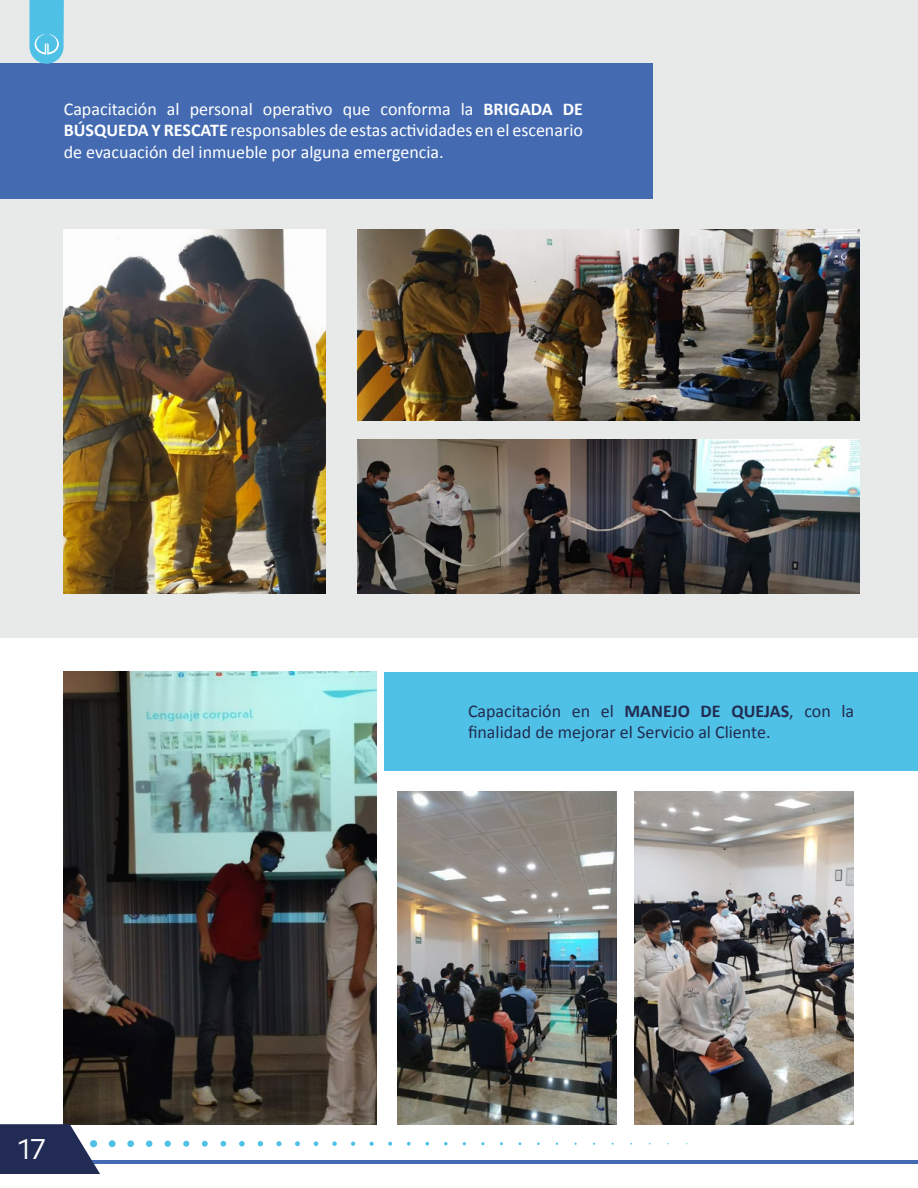
<style>
.page{position:relative;width:918px;height:1188px;background:#fff}
.page>*{position:absolute;margin:0;border:0;box-sizing:border-box;transform-origin:0 0}
.t1{font:28.5px "Mark Pro";color:#fff}
.t2{font:18px/21.6px "Calibri";color:#fff;text-align:justify}
.t3{font:18px/21.6px "Calibri";color:#212b51}
.s1{font-weight:700}
</style>
<div class="page">
<div style="left:385px;top:672px;width:533px;height:98px;background:#50c1e6"></div>
<div style="left:0;top:0;width:918px;height:638px;background:#e8e9e9"></div>
<div style="left:0;top:64px;width:652px;height:135px;background:#446bb2"></div>
<img style="left:64px;top:230px;width:262px;height:364px">
<img style="left:64px;top:672px;width:312px;height:452px">
<img style="left:398px;top:792px;width:219px;height:332px">
<img style="left:634px;top:792px;width:219px;height:332px">
<img style="left:358px;top:230px;width:501px;height:190px">
<img style="left:358px;top:440px;width:501px;height:154px">
<hr style="left:1px;top:1160px;width:917px;height:4px;background:#446bb2">
<div style="left:109px;top:1140px;width:7px;height:7px;background:#50c1e6;border-radius:50%"></div>
<div style="left:127px;top:1140px;width:7px;height:7px;background:#50c1e6;border-radius:50%"></div>
<div style="left:146px;top:1140px;width:6px;height:7px;background:#50c1e6;border-radius:50%"></div>
<svg style="left:165px;top:1141px;width:6px;height:6px"></svg>
<svg style="left:183px;top:1141px;width:6px;height:6px"></svg>
<svg style="left:202px;top:1141px;width:6px;height:6px"></svg>
<svg style="left:221px;top:1141px;width:5px;height:6px"></svg>
<svg style="left:239px;top:1141px;width:6px;height:5px"></svg>
<svg style="left:258px;top:1141px;width:5px;height:5px"></svg>
<svg style="left:276px;top:1141px;width:6px;height:5px"></svg>
<svg style="left:295px;top:1141px;width:5px;height:5px"></svg>
<svg style="left:314px;top:1141px;width:4px;height:5px"></svg>
<svg style="left:332px;top:1141px;width:5px;height:5px"></svg>
<svg style="left:351px;top:1142px;width:4px;height:4px"></svg>
<svg style="left:370px;top:1142px;width:4px;height:4px"></svg>
<svg style="left:388px;top:1142px;width:4px;height:4px"></svg>
<svg style="left:407px;top:1142px;width:4px;height:4px"></svg>
<svg style="left:425px;top:1142px;width:4px;height:4px"></svg>
<svg style="left:444px;top:1142px;width:4px;height:3px"></svg>
<svg style="left:0;top:1124px;width:100px;height:50px;background:#40486c"></svg>
<svg style="left:30px;top:0;width:34px;height:64px;background:#60c5e6"></svg>
<p class="t2" style="left:64px;top:97px;width:521px">Capacitación al personal operativo que conforma la <span class="s1">BRIGADA DE BÚSQUEDA Y RESCATE</span> responsables de estas actividades en el escenario de evacuación del inmueble por alguna emergencia.</p>
<h1 class="t1" style="left:18px;top:1128px;width:29px">17</h1>
<p class="t3" style="left:468px;top:699px;width:388px">Capacitación en el <span class="s1">MANEJO DE QUEJAS</span>, con la finalidad de mejorar el Servicio al Cliente.</p>
</div>
